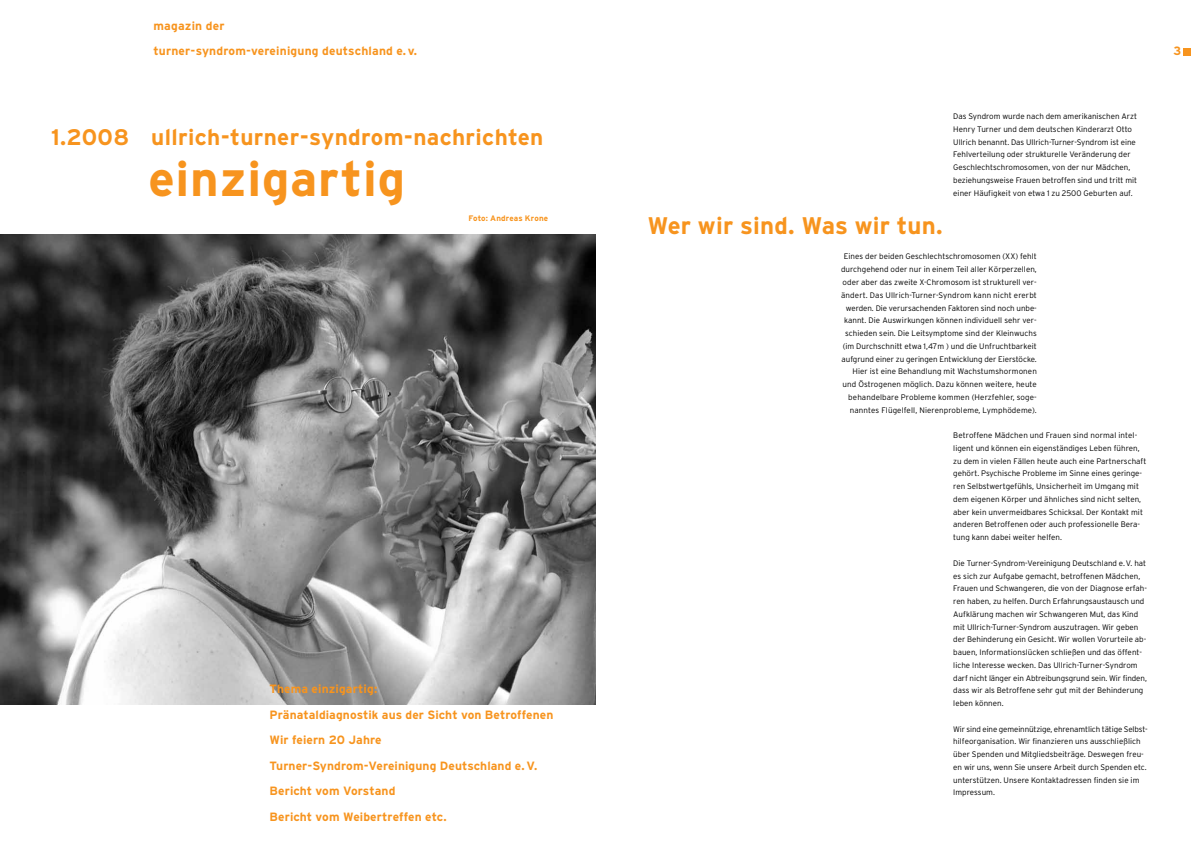
<style>
.page{position:relative;width:1191px;height:842px;background:#fff}
.page>*{position:absolute;margin:0;border:0;box-sizing:border-box;transform-origin:0 0}
.t1{font:700 49px "Interstate";letter-spacing:.015em;color:#f7941e}
.t2{font:700 24px "Interstate";letter-spacing:.01em;color:#f7941e}
.t3{font:700 22.5px "Interstate";letter-spacing:.015em;color:#f7941e}
.t4{font:700 12px/25.5px "Interstate";letter-spacing:.01em;color:#f7941e}
.t5{font:300 8px/12.8px "Interstate";letter-spacing:.005em;color:#000}
.t6{font:700 8px "Interstate";letter-spacing:.02em;color:#f7941e}
</style>
<div class="page">
<div style="left:1183px;top:48px;width:8px;height:8px;background:#f7941e"></div>
<img style="left:1px;top:234px;width:594px;height:470px">
<h3 class="t4" style="left:153px;top:13px;width:265px">magazin der<br>turner-syndrom-vereinigung deutschland e. v.</h3>
<h3 class="t3" style="left:51px;top:124px;width:80px">1.2008</h3>
<h3 class="t3" style="left:151px;top:124px;width:393px">ullrich-turner-syndrom-nachrichten</h3>
<h1 class="t1" style="left:148px;top:151px;width:258px">einzigartig</h1>
<p class="t6" style="left:468px;top:214px;width:81px">Foto: Andreas Krone</p>
<h3 class="t4" style="left:270px;top:676px;width:285px">Thema einzigartig:<br>Pränataldiagnostik aus der Sicht von Betroffenen<br>Wir feiern 20 Jahre<br>Turner-Syndrom-Vereinigung Deutschland e. V.<br>Bericht vom Vorstand<br>Bericht vom Weibertreffen etc.</h3>
<h2 class="t2" style="left:647px;top:212px;width:297px">Wer wir sind. Was wir tun.</h2>
<p class="t5" style="left:953px;top:110px;width:185px">Das Syndrom wurde nach dem amerikanischen Arzt Henry Turner und dem deutschen Kinderarzt Otto Ullrich benannt. Das Ullrich-Turner-Syndrom ist eine Fehlverteilung oder strukturelle Veränderung der Geschlechtschromosomen, von der nur Mädchen, beziehungsweise Frauen betroffen sind und tritt mit einer Häufigkeit von etwa 1 zu 2500 Geburten auf.</p>
<p class="t5" style="left:841px;top:250px;width:197px;text-align:right">Eines der beiden Geschlechtschromosomen (XX) fehlt durchgehend oder nur in einem Teil aller Körperzellen, oder aber das zweite X-Chromosom ist strukturell ver&shy;ändert. Das Ullrich-Turner-Syndrom kann nicht ererbt werden. Die verursachenden Faktoren sind noch unbe&shy;kannt. Die Auswirkungen können individuell sehr ver&shy;schieden sein. Die Leitsymptome sind der Kleinwuchs (im Durchschnitt etwa 1,47m ) und die Unfruchtbarkeit aufgrund einer zu geringen Entwicklung der Eierstöcke.<br>Hier ist eine Behandlung mit Wachstumshormonen und Östrogenen möglich. Dazu können weitere, heute behandelbare Probleme kommen (Herzfehler, soge&shy;nanntes Flügelfell, Nierenprobleme, Lymphödeme).</p>
<p class="t5" style="left:953px;top:429px;width:195px">Betroffene Mädchen und Frauen sind normal intel&shy;ligent und können ein eigenständiges Leben führen, zu dem in vielen Fällen heute auch eine Partnerschaft gehört. Psychische Probleme im Sinne eines geringe&shy;ren Selbstwertgefühls, Unsicherheit im Umgang mit dem eigenen Körper und ähnliches sind nicht selten, aber kein unvermeidbares Schicksal. Der Kontakt mit anderen Betroffenen oder auch professionelle Bera&shy;tung kann dabei weiter helfen.</p>
<p class="t5" style="left:953px;top:556px;width:195px">Die Turner-Syndrom-Vereinigung Deutschland e.V. hat es sich zur Aufgabe gemacht, betroffenen Mädchen, Frauen und Schwangeren, die von der Diagnose erfah&shy;ren haben, zu helfen. Durch Erfahrungsaustausch und Aufklärung machen wir Schwangeren Mut, das Kind mit Ullrich-Turner-Syndrom auszutragen. Wir geben der Behinderung ein Gesicht. Wir wollen Vorurteile ab&shy;bauen, Informationslücken schließen und das öffent&shy;liche Interesse wecken. Das Ullrich-Turner-Syndrom darf nicht länger ein Abtreibungsgrund sein. Wir finden, dass wir als Betroffene sehr gut mit der Behinderung leben können.</p>
<p class="t5" style="left:953px;top:722px;width:195px">Wir sind eine gemeinnützige, ehrenamtlich tätige Selbst&shy;hilfeorganisation. Wir finanzieren uns ausschließlich über Spenden und Mitgliedsbeiträge. Deswegen freu&shy;en wir uns, wenn Sie unsere Arbeit durch Spenden etc. unterstützen. Unsere Kontaktadressen finden sie im Impressum.</p>
<h3 class="t4" style="left:1173px;top:38px;width:9px">3</h3>
</div>
